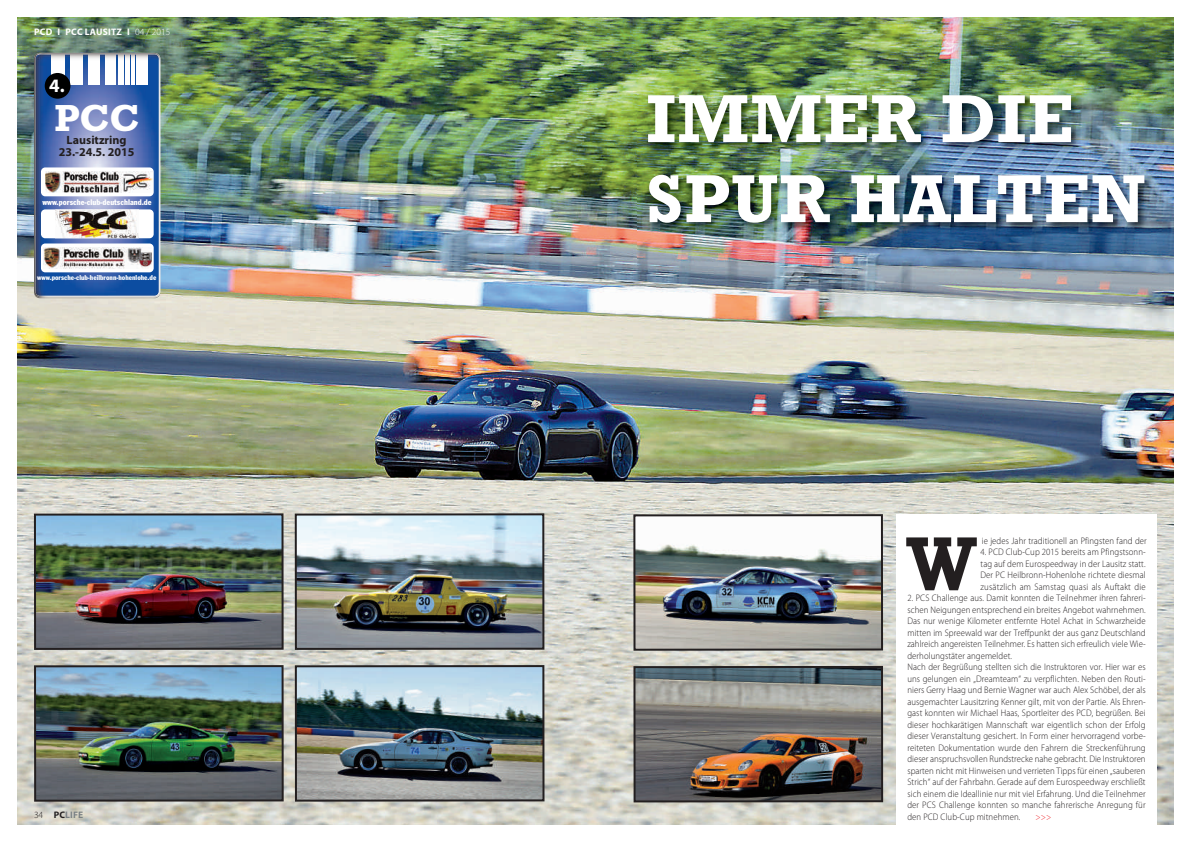
<style>
.page{position:relative;width:1191px;height:842px;background:#fff}
.page>*{position:absolute;margin:0;border:0;box-sizing:border-box;transform-origin:0 0}
.t1{font:700 77.3px "Rockwell";color:#231f20;scale:.92 1}
.t2{font:700 69px/80px "Rockwell";letter-spacing:.015em;color:#fff}
.t3{font:700 38.2px "Rockwell";color:#fff}
.t4{font:700 19px "Myriad Pro";color:#fff}
.t5{font:700 12px/12px "Myriad Pro";color:#231f20;text-align:center}
.t6{font:300 9.5px/11.5px "Myriad Pro";letter-spacing:.01em;color:#231f20;text-align:justify;scale:.92 1}
.t7{font:700 9.5px "Myriad Pro";letter-spacing:.02em;color:#fff}
.t8{font:700 9.5px "Myriad Pro";letter-spacing:.02em;color:#7a8184}
.t9{font:300 9.5px "Myriad Pro";color:#ee1d23;scale:.92 1}
.t10{font:condensed 8px "Franklin Gothic BT";color:#fff}
.t11{font:condensed 7px "Franklin Gothic BT";color:#fff}
.s1{font-weight:300}
.s2{font-weight:300;color:#231f20}
.s3{color:#231f20}
</style>
<div class="page">
<img style="left:17px;top:17px;width:1157px;height:808px">
<img style="left:638px;top:82px;width:536px;height:183px">
<img style="left:34px;top:53px;width:126px;height:244px">
<img style="left:52px;top:54px;width:13px;height:21px">
<img style="left:70px;top:54px;width:13px;height:31px">
<img style="left:88px;top:54px;width:12px;height:31px">
<img style="left:106px;top:54px;width:10px;height:31px">
<img style="left:118px;top:54px;width:5px;height:31px">
<img style="left:126px;top:54px;width:8px;height:31px">
<img style="left:136px;top:54px;width:3px;height:31px">
<img style="left:141px;top:54px;width:6px;height:31px">
<div style="left:41px;top:243px;width:113px;height:29px;background:#fff;border-radius:4px"></div>
<img style="left:44px;top:247px;width:107px;height:21px">
<div style="left:41px;top:209px;width:113px;height:29px;background:#fff;border-radius:4px"></div>
<img style="left:56px;top:209px;width:83px;height:29px">
<div style="left:41px;top:167px;width:113px;height:29px;background:#fff;border-radius:4px"></div>
<img style="left:45px;top:172px;width:107px;height:20px">
<div style="left:45px;top:73px;width:25px;height:26px;background:#000;border-radius:50%"></div>
<img style="left:37px;top:516px;width:244px;height:131px">
<div style="left:34px;top:513px;width:250px;height:137px;border:2px solid #231f20"></div>
<img style="left:298px;top:516px;width:243px;height:131px">
<div style="left:295px;top:513px;width:249px;height:137px;border:2px solid #231f20"></div>
<img style="left:636px;top:517px;width:244px;height:131px">
<div style="left:633px;top:514px;width:250px;height:137px;border:2px solid #231f20"></div>
<img style="left:37px;top:668px;width:244px;height:131px">
<div style="left:34px;top:665px;width:250px;height:137px;border:2px solid #231f20"></div>
<img style="left:298px;top:668px;width:243px;height:131px">
<div style="left:295px;top:665px;width:249px;height:137px;border:2px solid #231f20"></div>
<img style="left:636px;top:669px;width:244px;height:130px">
<div style="left:633px;top:666px;width:250px;height:136px;border:2px solid #231f20"></div>
<div style="left:896px;top:514px;width:261px;height:328px;background:#fff"></div>
<p class="t7" style="left:34px;top:27px;width:138px">PCD I PCC LAUSITZ I <span class="s1">04 / 2015</span></p>
<h3 class="t4" style="left:49px;top:75px;width:17px">4.</h3>
<h3 class="t3" style="left:54px;top:96px;width:87px">PCC</h3>
<p class="t5" style="left:59px;top:134px;width:77px">Lausitzring<br>23.-24.5. 2015</p>
<p class="t10" style="left:42px;top:196px;width:111px">www.porsche-club-deutschland.de</p>
<p class="t11" style="left:37px;top:273px;width:121px">www.porsche-club-heilbronn-hohenlohe.de</p>
<p class="t8" style="left:34px;top:809px;width:51px"><span class="s2">34</span> <span class="s3">PC</span>LIFE</p>
<h2 class="t2" style="left:646px;top:78px;width:500px">IMMER DIE<br>SPUR HALTEN</h2>
<h1 class="t1" style="left:906px;top:518px;width:78px">W</h1>
<p class="t6" style="left:981px;top:535px;width:181px">ie jedes Jahr traditionell an Pfingsten fand der</p>
<p class="t6" style="left:980px;top:547px;width:181px">4. PCD Club-Cup 2015 bereits am Pfingstsonn&shy;tag auf dem Eurospeedway in der Lausitz statt.<br>Der PC Heilbronn-Hohenlohe richtete diesmal zusätzlich am Samstag quasi als Auftakt die</p>
<p class="t6" style="left:907px;top:593px;width:260px;text-align:left">2. PCS Challenge aus. Damit konnten die Teilnehmer ihren fahreri&shy;schen Neigungen entsprechend ein breites Angebot wahrnehmen.<br>Das nur wenige Kilometer entfernte Hotel Achat in Schwarzheide mitten im Spreewald war der Treffpunkt der aus ganz Deutschland zahlreich angereisten Teilnehmer. Es hatten sich erfreulich viele Wie&shy;derholungstäter angemeldet.<br>Nach der Begrüßung stellten sich die Instruktoren vor. Hier war es uns gelungen ein „Dreamteam“ zu verpflichten. Neben den Routi&shy;niers Gerry Haag und Bernie Wagner war auch Alex Schöbel, der als ausgemachter Lausitzring Kenner gilt, mit von der Partie. Als Ehren&shy;gast konnten wir Michael Haas, Sportleiter des PCD, begrüßen. Bei dieser hochkarätigen Mannschaft war eigentlich schon der Erfolg dieser Veranstaltung gesichert. In Form einer hervorragend vorbe&shy;reiteten Dokumentation wurde den Fahrern die Streckenführung dieser anspruchsvollen Rundstrecke nahe gebracht. Die Instruktoren sparten nicht mit Hinweisen und verrieten Tipps für einen „sauberen Strich“ auf der Fahrbahn. Gerade auf dem Eurospeedway erschließt sich einem die Ideallinie nur mit viel Erfahrung. Und die Teilnehmer der PCS Challenge konnten so manche fahrerische Anregung für den PCD Club-Cup mitnehmen.</p>
<p class="t9" style="left:1035px;top:811px;width:19px">&gt;&gt;&gt;</p>
</div>
